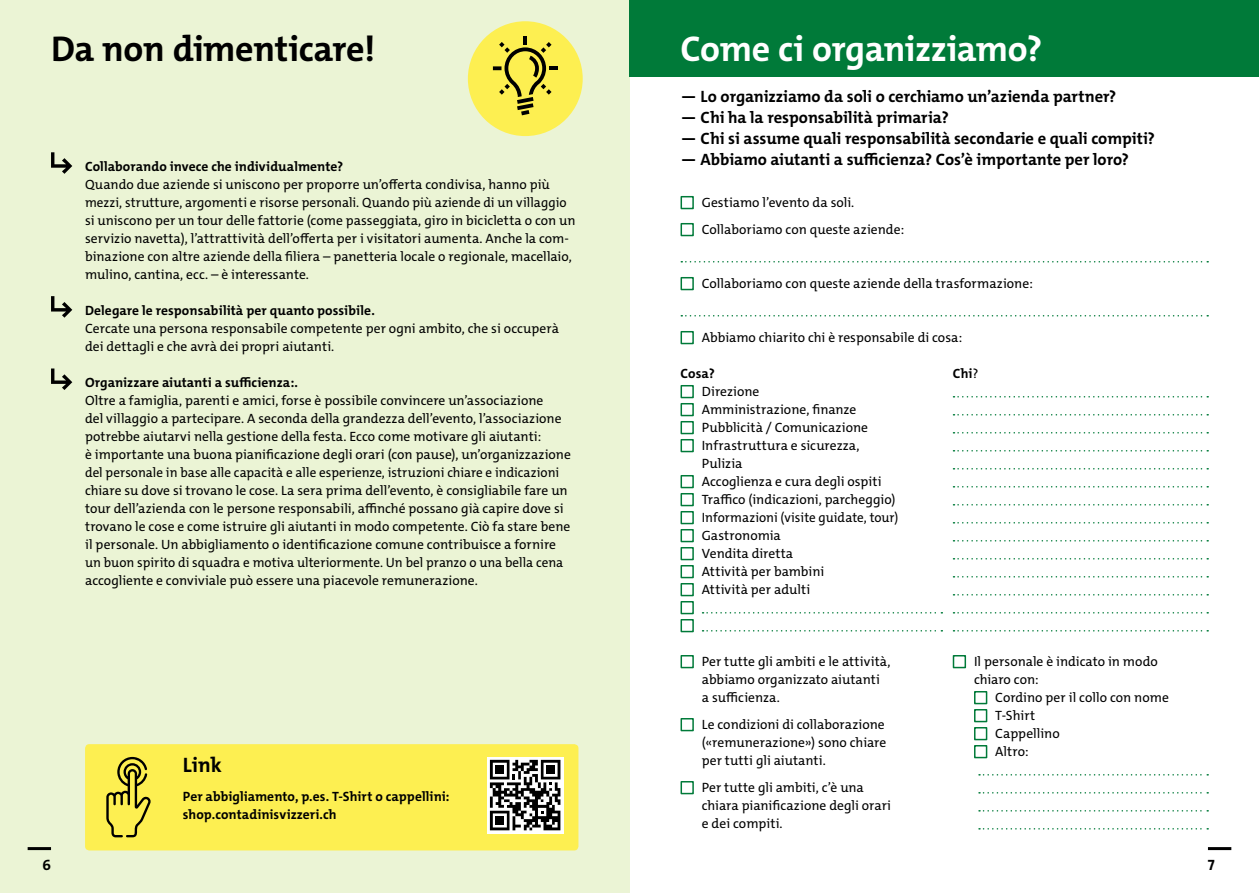
<style>
.page{position:relative;width:1259px;height:893px;background:#fff}
.page>*{position:absolute;margin:0;border:0;box-sizing:border-box;transform-origin:0 0}
.t1{font:700 36px "The Mix";letter-spacing:-.015em;color:#fff}
.t2{font:700 36px "The Mix";letter-spacing:-.01em;color:#000}
.t3{font:700 21px "The Mix";color:#000}
.t4{font:700 16.5px "The Mix";letter-spacing:-.005em;color:#000}
.t5{font:700 15px "The Mix";color:#000}
.t6{font:13.5px/18px "The Mix";color:#000}
.t7{font:700 13.5px/18px "The Mix";letter-spacing:.005em;color:#000}
.s1{font-weight:400}
</style>
<div class="page">
<div style="left:0;top:0;width:629px;height:893px;background:#ebf4d5"></div>
<div style="left:629px;top:0;width:630px;height:77px;background:#007a39"></div>
<div style="left:468px;top:21px;width:115px;height:115px;background:#fdef51;border-radius:50%"></div>
<svg style="left:493px;top:36px;width:64px;height:79px"></svg>
<hr style="left:28px;top:847px;width:23px;height:3px;background:#000">
<hr style="left:1208px;top:847px;width:23px;height:3px;background:#000">
<div style="left:85px;top:744px;width:493px;height:106px;background:#fdef51;border-radius:4px"></div>
<svg style="left:681px;top:261px;width:527px;height:2px"></svg>
<svg style="left:681px;top:315px;width:527px;height:2px"></svg>
<div style="left:680px;top:196px;width:14px;height:13px;border:2px solid #007a39"></div>
<div style="left:680px;top:223px;width:14px;height:13px;border:2px solid #007a39"></div>
<div style="left:680px;top:277px;width:14px;height:13px;border:2px solid #007a39"></div>
<div style="left:680px;top:331px;width:14px;height:13px;border:2px solid #007a39"></div>
<div style="left:680px;top:655px;width:14px;height:13px;border:2px solid #007a39"></div>
<div style="left:680px;top:718px;width:14px;height:13px;border:2px solid #007a39"></div>
<div style="left:680px;top:781px;width:14px;height:13px;border:2px solid #007a39"></div>
<svg style="left:979px;top:774px;width:229px;height:2px"></svg>
<svg style="left:979px;top:792px;width:229px;height:2px"></svg>
<svg style="left:979px;top:810px;width:229px;height:2px"></svg>
<svg style="left:979px;top:828px;width:229px;height:2px"></svg>
<div style="left:952px;top:655px;width:14px;height:13px;border:2px solid #007a39"></div>
<div style="left:974px;top:691px;width:13px;height:13px;border:2px solid #007a39"></div>
<div style="left:974px;top:709px;width:13px;height:13px;border:2px solid #007a39"></div>
<div style="left:974px;top:727px;width:13px;height:13px;border:2px solid #007a39"></div>
<div style="left:974px;top:745px;width:13px;height:13px;border:2px solid #007a39"></div>
<svg style="left:702px;top:612px;width:240px;height:2px"></svg>
<svg style="left:702px;top:630px;width:240px;height:2px"></svg>
<div style="left:680px;top:385px;width:14px;height:13px;border:2px solid #007a39"></div>
<div style="left:680px;top:403px;width:14px;height:13px;border:2px solid #007a39"></div>
<div style="left:680px;top:421px;width:14px;height:13px;border:2px solid #007a39"></div>
<div style="left:680px;top:439px;width:14px;height:13px;border:2px solid #007a39"></div>
<div style="left:680px;top:475px;width:14px;height:13px;border:2px solid #007a39"></div>
<div style="left:680px;top:493px;width:14px;height:13px;border:2px solid #007a39"></div>
<div style="left:680px;top:511px;width:14px;height:13px;border:2px solid #007a39"></div>
<div style="left:680px;top:529px;width:14px;height:13px;border:2px solid #007a39"></div>
<div style="left:680px;top:547px;width:14px;height:13px;border:2px solid #007a39"></div>
<div style="left:680px;top:565px;width:14px;height:13px;border:2px solid #007a39"></div>
<div style="left:680px;top:583px;width:14px;height:13px;border:2px solid #007a39"></div>
<div style="left:680px;top:601px;width:14px;height:13px;border:2px solid #007a39"></div>
<div style="left:680px;top:619px;width:14px;height:13px;border:2px solid #007a39"></div>
<svg style="left:953px;top:396px;width:255px;height:2px"></svg>
<svg style="left:953px;top:414px;width:255px;height:2px"></svg>
<svg style="left:953px;top:432px;width:255px;height:2px"></svg>
<svg style="left:953px;top:450px;width:255px;height:2px"></svg>
<svg style="left:953px;top:468px;width:255px;height:2px"></svg>
<svg style="left:953px;top:486px;width:255px;height:2px"></svg>
<svg style="left:953px;top:504px;width:255px;height:2px"></svg>
<svg style="left:953px;top:522px;width:255px;height:2px"></svg>
<svg style="left:953px;top:540px;width:255px;height:2px"></svg>
<svg style="left:953px;top:558px;width:255px;height:2px"></svg>
<svg style="left:953px;top:576px;width:255px;height:2px"></svg>
<svg style="left:953px;top:594px;width:255px;height:2px"></svg>
<svg style="left:953px;top:612px;width:255px;height:2px"></svg>
<svg style="left:953px;top:630px;width:255px;height:2px"></svg>
<svg style="left:106px;top:757px;width:45px;height:80px"></svg>
<svg style="left:51px;top:152px;width:21px;height:22px"></svg>
<svg style="left:51px;top:296px;width:21px;height:22px"></svg>
<svg style="left:51px;top:368px;width:21px;height:22px"></svg>
<svg style="left:487px;top:757px;width:76px;height:76px"></svg>
<svg style="left:490px;top:760px;width:70px;height:70px;background:#767676"></svg>
<div style="left:496px;top:766px;width:8px;height:8px;background:#000"></div>
<div style="left:496px;top:816px;width:8px;height:9px;background:#000"></div>
<div style="left:546px;top:766px;width:9px;height:8px;background:#000"></div>
<h1 class="t2" style="left:51px;top:25px;width:326px">Da non dimenticare!</h1>
<h1 class="t1" style="left:680px;top:25px;width:363px">Come ci organizziamo?</h1>
<p class="t4" style="left:680px;top:86px;width:437px">— Lo organizziamo da soli o cerchiamo un’azienda partner?</p>
<p class="t4" style="left:680px;top:107px;width:270px">— Chi ha la responsabilità primaria?</p>
<p class="t4" style="left:680px;top:128px;width:476px">— Chi si assume quali responsabilità secondarie e quali compiti?</p>
<p class="t4" style="left:680px;top:149px;width:450px">— Abbiamo aiutanti a sufficienza? Cos’è importante per loro?</p>
<p class="t7" style="left:85px;top:158px;width:260px">Collaborando invece che individualmente?</p>
<p class="t6" style="left:85px;top:176px;width:492px">Quando due aziende si uniscono per proporre un’offerta condivisa, hanno più mezzi, strutture, argomenti e risorse personali. Quando più aziende di un villaggio si uniscono per un tour delle fattorie (come passeggiata, giro in bicicletta o con un servizio navetta), l’attrattività dell’offerta per i visitatori aumenta. Anche la com&shy;binazione con altre aziende della filiera – panetteria locale o regionale, macellaio, mulino, cantina, ecc. – è interessante.</p>
<p class="t7" style="left:85px;top:302px;width:291px">Delegare le responsabilità per quanto possibile.</p>
<p class="t6" style="left:85px;top:320px;width:475px">Cercate una persona responsabile competente per ogni ambito, che si occuperà dei dettagli e che avrà dei propri aiutanti.</p>
<p class="t7" style="left:85px;top:374px;width:214px">Organizzare aiutanti a sufficienza:.</p>
<p class="t6" style="left:85px;top:392px;width:487px">Oltre a famiglia, parenti e amici, forse è possibile convincere un’associazione<br>del villaggio a partecipare. A seconda della grandezza dell’evento, l’associazione potrebbe aiutarvi nella gestione della festa. Ecco come motivare gli aiutanti:<br>è importante una buona pianificazione degli orari (con pause), un’organizzazione del personale in base alle capacità e alle esperienze, istruzioni chiare e indicazioni chiare su dove si trovano le cose. La sera prima dell’evento, è consigliabile fare un tour dell’azienda con le persone responsabili, affinché possano già capire dove si trovano le cose e come istruire gli aiutanti in modo competente. Ciò fa stare bene il personale. Un abbigliamento o identificazione comune contribuisce a fornire un buon spirito di squadra e motiva ulteriormente. Un bel pranzo o una bella cena accogliente e conviviale può essere una piacevole remunerazione.</p>
<p class="t6" style="left:702px;top:189px;width:204px;line-height:27px">Gestiamo l’evento da soli.<br>Collaboriamo con queste aziende:</p>
<p class="t6" style="left:702px;top:275px;width:332px">Collaboriamo con queste aziende della trasformazione:</p>
<p class="t6" style="left:702px;top:329px;width:262px">Abbiamo chiarito chi è responsabile di cosa:</p>
<p class="t7" style="left:952px;top:365px;width:27px">Chi<span class="s1">?</span></p>
<p class="t7" style="left:680px;top:365px;width:36px">Cosa?</p>
<p class="t6" style="left:702px;top:383px;width:198px">Direzione<br>Amministrazione, finanze<br>Pubblicità / Comunicazione<br>Infrastruttura e sicurezza,<br>Pulizia<br>Accoglienza e cura degli ospiti<br>Traffico (indicazioni, parcheggio)<br>Informazioni (visite guidate, tour)<br>Gastronomia<br>Vendita diretta<br>Attività per bambini<br>Attività per adulti</p>
<h2 class="t3" style="left:183px;top:752px;width:41px">Link</h2>
<p class="t7" style="left:183px;top:788px;width:268px">Per abbigliamento, p.es. T-Shirt o cappellini: shop.contadinisvizzeri.ch</p>
<p class="t6" style="left:702px;top:653px;width:190px">Per tutte gli ambiti e le attività, abbiamo organizzato aiutanti a sufficienza.</p>
<p class="t6" style="left:702px;top:716px;width:186px;text-align:justify">Le condizioni di collaborazione («remunerazione») sono chiare per tutti gli aiutanti.</p>
<p class="t6" style="left:702px;top:779px;width:191px">Per tutte gli ambiti, c’è una chiara pianificazione degli orari e dei compiti.</p>
<p class="t6" style="left:974px;top:653px;width:185px">Il personale è indicato in modo chiaro con:</p>
<p class="t6" style="left:995px;top:689px;width:175px">Cordino per il collo con nome<br>T-Shirt<br>Cappellino<br>Altro:</p>
<p class="t5" style="left:42px;top:855px;width:10px">6</p>
<p class="t5" style="left:1208px;top:855px;width:8px">7</p>
</div>
